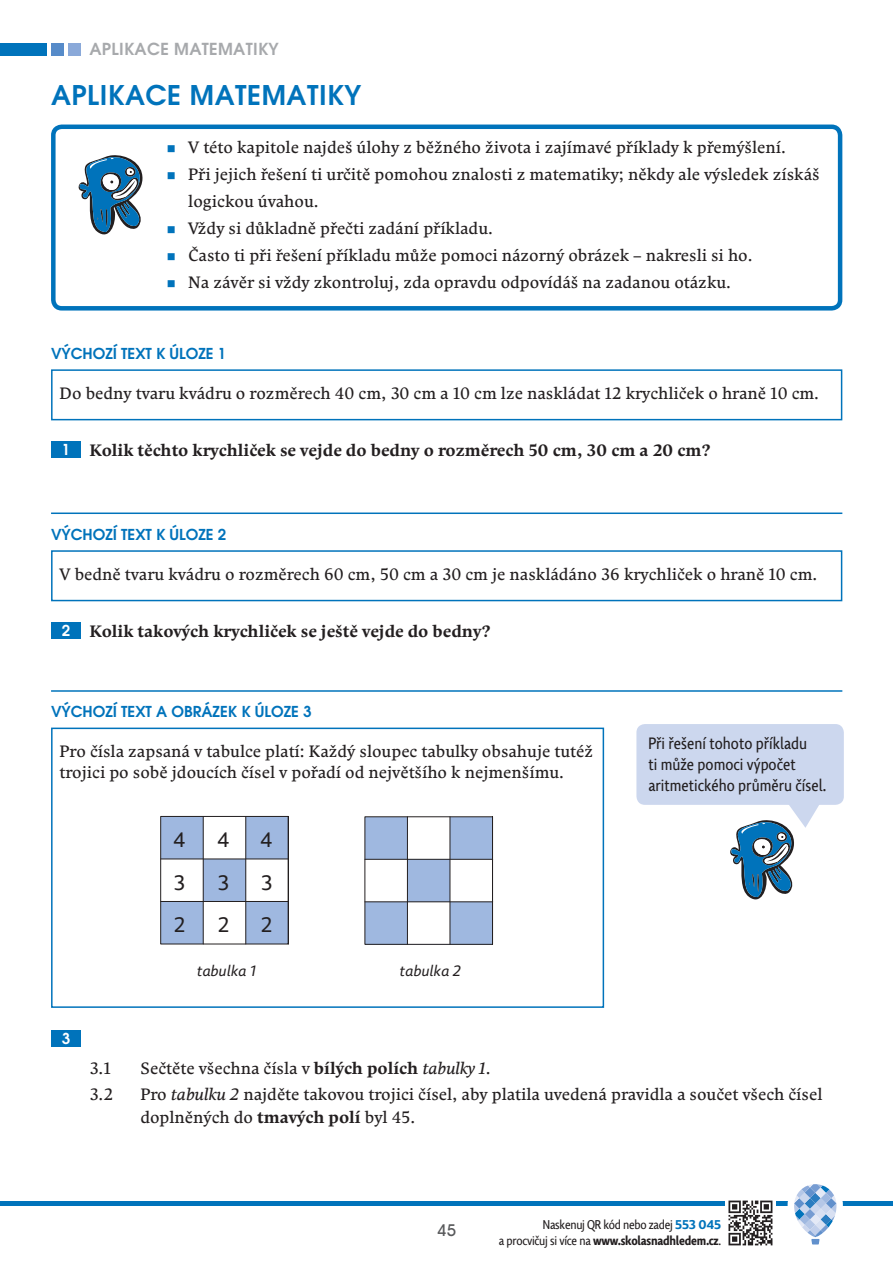
<style>
.page{position:relative;width:893px;height:1263px;background:#fff}
.page>*{position:absolute;margin:0;border:0;box-sizing:border-box;transform-origin:0 0}
.t1{font:600 27px "Avant Garde";letter-spacing:.02em;color:#0073bb}
.t2{font:21px "Comenia Sans";color:#231f20}
.t3{font:16.5px/27px "Comenia Serif";color:#231f20}
.t4{font:700 16.5px "Comenia Serif";color:#231f20}
.t5{font:16.5px/21px "Comenia Sans Cond";color:#231f20}
.t6{font:600 16.5px "Avant Garde";letter-spacing:.02em;color:#a7a9ac}
.t7{font:500 16.5px "Avant Garde IT Cby BT";color:#58595b}
.t8{font:600 15px "Avant Garde";color:#0073bb}
.t9{font:italic 15px "Comenia Sans";color:#231f20}
.t10{font:600 15px "Avant Garde";color:#fff}
.t11{font:12.75px/15.8px "Comenia Sans Cond";letter-spacing:-.02em;color:#231f20;text-align:right}
.s1{color:#0073bb}
.s2{font-family:"Avant Garde";font-weight:600;font-size:15px;color:#fff}
.s3{font-weight:700}
.s4{font-style:italic}
.s5{font-family:"Comenia Sans";font-weight:700;color:#0073bb}
</style>
<div class="page">
<div style="left:0;top:43px;width:47px;height:12px;background:#0073bb"></div>
<div style="left:51px;top:43px;width:13px;height:12px;background:#568bc9"></div>
<div style="left:68px;top:43px;width:13px;height:12px;background:#8aa9d9"></div>
<div style="left:51px;top:622px;width:30px;height:17px;background:#0073bb"></div>
<div style="left:51px;top:550px;width:791px;height:51px;border:2px solid #0073bb"></div>
<div style="left:51px;top:125px;width:791px;height:186px;border:4px solid #0073bb;border-radius:9px"></div>
<div style="left:51px;top:1030px;width:30px;height:17px;background:#0073bb"></div>
<div style="left:51px;top:728px;width:553px;height:280px;border:2px solid #0073bb"></div>
<hr style="left:51px;top:690px;width:791px;height:2px;background:#0073bb">
<svg style="left:78px;top:155px;width:65px;height:80px"></svg>
<div style="left:51px;top:441px;width:30px;height:17px;background:#0073bb"></div>
<div style="left:51px;top:369px;width:791px;height:51px;border:2px solid #0073bb"></div>
<div style="left:636px;top:724px;width:207px;height:81px;background:#ccd7ee;border-radius:9px"></div>
<svg style="left:730px;top:805px;width:89px;height:95px"></svg>
<hr style="left:51px;top:513px;width:791px;height:1px;background:#0073bb">
<svg style="left:160px;top:816px;width:129px;height:129px"></svg>
<hr style="left:203px;top:816px;width:1px;height:128px;background:#231f20">
<hr style="left:161px;top:901px;width:127px;height:1px;background:#231f20">
<svg style="left:364px;top:816px;width:129px;height:129px"></svg>
<hr style="left:407px;top:817px;width:1px;height:127px;background:#231f20">
<hr style="left:365px;top:901px;width:127px;height:1px;background:#231f20">
<div style="left:0;top:1201px;width:892px;height:5px;background:#0073bb"></div>
<div style="left:787px;top:1179px;width:55px;height:52px;background:#fff;border-radius:50%"></div>
<svg style="left:794px;top:1184px;width:42px;height:61px"></svg>
<img style="left:725px;top:1200px;width:50px;height:46px">
<p class="t6" style="left:89px;top:43px;width:191px">APLIKACE MATEMATIKY</p>
<h1 class="t1" style="left:51px;top:85px;width:311px">APLIKACE MATEMATIKY</h1>
<p class="t3" style="left:167px;top:135px;width:620px"><span class="s1">■</span> V této kapitole najdeš úlohy z běžného života i zajímavé příklady k přemýšlení.</p>
<p class="t3" style="left:188px;top:162px;width:633px;text-indent:-21px"><span class="s1">■</span> Při jejich řešení ti určitě pomohou znalosti z matematiky; někdy ale výsledek získáš logickou úvahou.</p>
<p class="t3" style="left:167px;top:216px;width:327px"><span class="s1">■</span> Vždy si důkladně přečti zadání příkladu.</p>
<p class="t3" style="left:167px;top:243px;width:587px"><span class="s1">■</span> Často ti při řešení příkladu může pomoci názorný obrázek – nakresli si ho.</p>
<p class="t3" style="left:167px;top:270px;width:565px"><span class="s1">■</span> Na závěr si vždy zkontroluj, zda opravdu odpovídáš na zadanou otázku.</p>
<p class="t8" style="left:51px;top:348px;width:177px">VÝCHOZÍ TEXT K ÚLOZE 1</p>
<p class="t3" style="left:60px;top:381px;width:761px">Do bedny tvaru kvádru o rozměrech 40 cm, 30 cm a 10 cm lze naskládat 12 krychliček o hraně 10 cm.</p>
<p class="t4" style="left:62px;top:444px;width:650px"><span class="s2">1</span> Kolik těchto krychliček se vejde do bedny o rozměrech 50 cm, 30 cm a 20 cm?</p>
<p class="t8" style="left:51px;top:529px;width:177px">VÝCHOZÍ TEXT K ÚLOZE 2</p>
<p class="t3" style="left:60px;top:561px;width:759px">V bedně tvaru kvádru o rozměrech 60 cm, 50 cm a 30 cm je naskládáno 36 krychliček o hraně 10 cm.</p>
<p class="t4" style="left:62px;top:624px;width:430px"><span class="s2">2</span> Kolik takových krychliček se ještě vejde do bedny?</p>
<p class="t8" style="left:51px;top:706px;width:262px">VÝCHOZÍ TEXT A OBRÁZEK K ÚLOZE 3</p>
<p class="t3" style="left:60px;top:742px;width:535px;line-height:21px">Pro čísla zapsaná v tabulce platí: Každý sloupec tabulky obsahuje tutéž trojici po sobě jdoucích čísel v pořadí od největšího k nejmenšímu.</p>
<p class="t10" style="left:62px;top:1033px;width:10px">3</p>
<p class="t2" style="left:174px;top:826px;width:13px">4</p>
<p class="t2" style="left:218px;top:826px;width:13px">4</p>
<p class="t2" style="left:261px;top:826px;width:13px">4</p>
<p class="t2" style="left:175px;top:869px;width:12px">3</p>
<p class="t2" style="left:219px;top:869px;width:12px">3</p>
<p class="t2" style="left:262px;top:869px;width:12px">3</p>
<p class="t2" style="left:174px;top:911px;width:13px">2</p>
<p class="t2" style="left:218px;top:911px;width:13px">2</p>
<p class="t2" style="left:261px;top:911px;width:13px">2</p>
<p class="t9" style="left:197px;top:965px;width:60px">tabulka 1</p>
<p class="t9" style="left:399px;top:966px;width:63px">tabulka 2</p>
<p class="t5" style="left:648px;top:733px;width:179px">Při řešení tohoto příkladu<br>ti může pomoci výpočet aritmetického průměru čísel.</p>
<p class="t3" style="left:89px;top:1056px;width:23px">3.1</p>
<p class="t3" style="left:140px;top:1056px;width:352px">Sečtěte všechna čísla v <span class="s3">bílých polích</span> <span class="s4">tabulky 1</span>.</p>
<p class="t3" style="left:89px;top:1082px;width:25px">3.2</p>
<p class="t3" style="left:140px;top:1085px;width:683px;line-height:22.5px">Pro <span class="s4">tabulku 2</span> najděte takovou trojici čísel, aby platila uvedená pravidla a součet všech čísel doplněných do <span class="s3">tmavých polí</span> byl 45.</p>
<p class="t7" style="left:437px;top:1225px;width:21px">45</p>
<p class="t11" style="left:499px;top:1217px;width:224px">Naskenuj QR kód nebo zadej <span class="s5">553 045<br></span>a procvičuj si více na <span class="s3">www.skolasnadhledem.cz</span>.</p>
</div>
